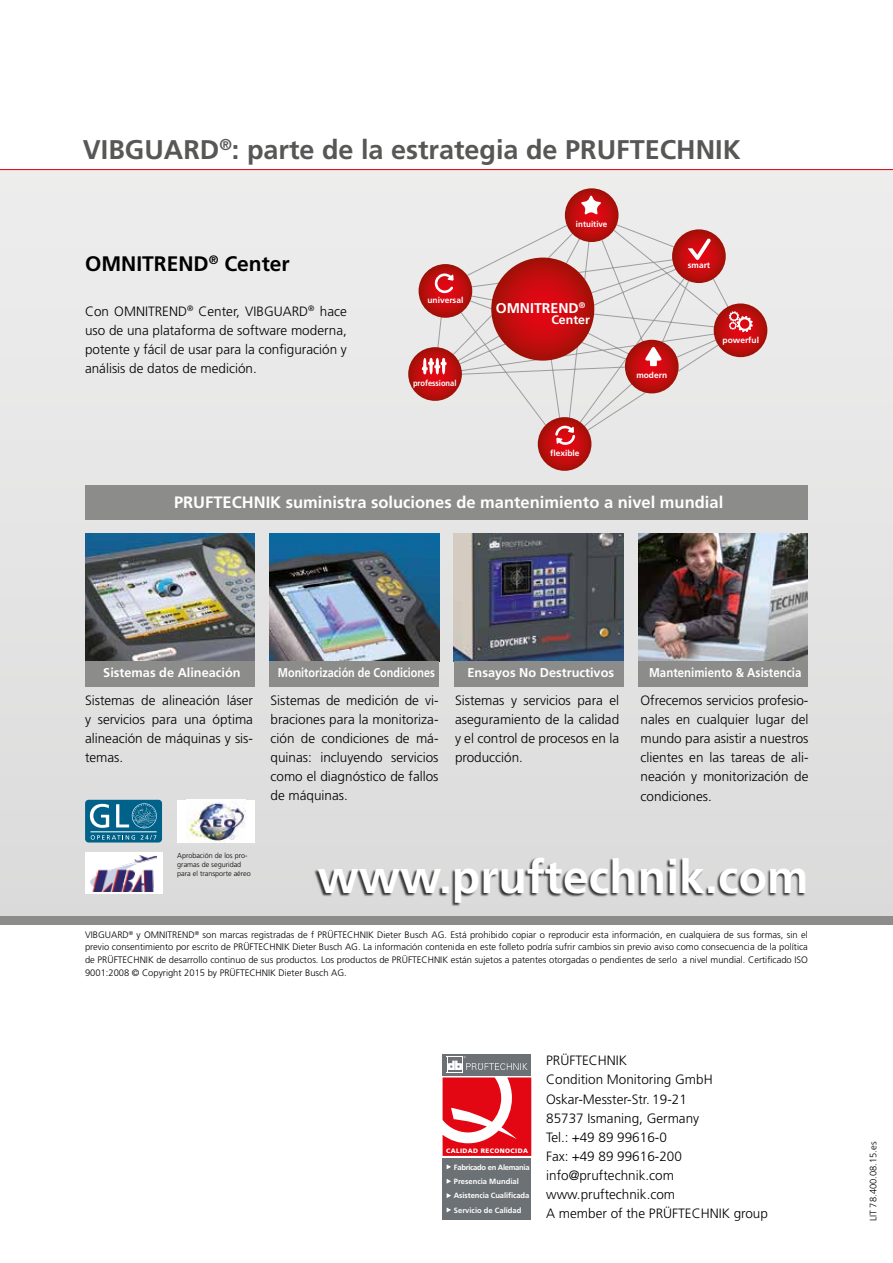
<style>
.page{position:relative;width:893px;height:1263px;background:#fff}
.page>*{position:absolute;margin:0;border:0;box-sizing:border-box;transform-origin:0 0}
.t1{font:700 46.5px "Frutiger";color:#fff}
.t2{font:700 27px "Frutiger";color:#575756}
.t3{font:700 21px "Frutiger";color:#000}
.t4{font:700 16.5px "Frutiger";color:#fff}
.t5{font:700 14.1px "Frutiger";color:#fff}
.t6{font:300 13.5px/19.2px "Frutiger";color:#000;text-align:justify}
.t7{font:700 12.75px "Frutiger";color:#fff}
.t8{font:700 12.75px "Frutiger";color:#fff;scale:.85 1}
.t9{font:700 12.75px "Frutiger";color:#fff;scale:.9 1}
.t10{font:700 12.3px "Frutiger";color:#fff}
.t11{font:300 9.3px/12.8px "Frutiger";color:#000;text-align:justify}
.t12{font:700 8.4px "Frutiger";color:#fff}
.t13{font:700 8.4px "Frutiger";color:#fff;scale:.9 1}
.t14{font:700 8.4px "Frutiger";color:#fff;scale:.95 1}
.t15{font:700 7.65px/14.4px "Frutiger";letter-spacing:-.01em;color:#fff}
.t16{font:300 7.2px/9px "Frutiger";color:#000}
.t17{font:900 6.45px "Frutiger";letter-spacing:.06em;color:#fff}
</style>
<div class="page">
<div style="left:443px;top:1054px;width:88px;height:21px;background:#6c7175"></div>
<div style="left:443px;top:1158px;width:88px;height:61px;background:#6c7175"></div>
<svg style="left:443px;top:1056px;width:88px;height:100px"></svg>
<svg style="left:447px;top:1164px;width:4px;height:5px"></svg>
<svg style="left:447px;top:1179px;width:4px;height:5px"></svg>
<svg style="left:447px;top:1193px;width:4px;height:5px"></svg>
<svg style="left:447px;top:1207px;width:4px;height:5px"></svg>
<div style="left:0;top:170px;width:893px;height:749px;background:#e5e5e5"></div>
<div style="left:0;top:916px;width:893px;height:8px;background:#8c8c8b"></div>
<hr style="left:0;top:169px;width:893px;height:1px;background:#e30613">
<svg style="left:429px;top:214px;width:314px;height:232px"></svg>
<svg style="left:491px;top:258px;width:103px;height:103px;background:#bf0e0e"></svg>
<svg style="left:565px;top:188px;width:53px;height:54px;background:#bc1010"></svg>
<svg style="left:672px;top:229px;width:54px;height:54px;background:#ba1211"></svg>
<svg style="left:538px;top:417px;width:53px;height:54px;background:#bb100f"></svg>
<svg style="left:625px;top:340px;width:54px;height:53px;background:#bc1010"></svg>
<svg style="left:714px;top:303px;width:53px;height:54px;background:#ba1110"></svg>
<svg style="left:408px;top:347px;width:54px;height:54px;background:#bb1211"></svg>
<svg style="left:419px;top:264px;width:53px;height:54px;background:#bb100f"></svg>
<svg style="left:581px;top:195px;width:20px;height:20px"></svg>
<svg style="left:645px;top:347px;width:16px;height:19px"></svg>
<svg style="left:422px;top:358px;width:25px;height:16px"></svg>
<svg style="left:688px;top:238px;width:23px;height:22px"></svg>
<svg style="left:435px;top:273px;width:19px;height:20px"></svg>
<svg style="left:555px;top:425px;width:20px;height:20px"></svg>
<svg style="left:729px;top:311px;width:24px;height:21px"></svg>
<img style="left:638px;top:534px;width:170px;height:127px">
<img style="left:270px;top:534px;width:169px;height:127px">
<img style="left:454px;top:534px;width:169px;height:127px">
<div style="left:85px;top:661px;width:170px;height:25px;background:#8c8c8b"></div>
<div style="left:270px;top:661px;width:169px;height:25px;background:#8c8c8b"></div>
<div style="left:454px;top:661px;width:169px;height:25px;background:#8c8c8b"></div>
<div style="left:638px;top:661px;width:170px;height:25px;background:#8c8c8b"></div>
<div style="left:85px;top:485px;width:723px;height:34px;background:#8c8c8b"></div>
<div style="left:314px;top:857px;width:491px;height:49px;background:#000;opacity:.75"></div>
<div style="left:85px;top:853px;width:77px;height:41px;background:#fff"></div>
<img style="left:91px;top:856px;width:65px;height:35px">
<div style="left:85px;top:800px;width:77px;height:42px;background:#006189;border-radius:4px"></div>
<svg style="left:90px;top:804px;width:19px;height:24px"></svg>
<svg style="left:116px;top:803px;width:41px;height:25px"></svg>
<svg style="left:91px;top:835px;width:44px;height:5px"></svg>
<svg style="left:141px;top:835px;width:15px;height:5px"></svg>
<hr style="left:90px;top:831px;width:67px;height:1px;background:#fff">
<div style="left:177px;top:799px;width:78px;height:43px;background:#fff"></div>
<img style="left:186px;top:802px;width:59px;height:40px">
<svg style="left:229px;top:834px;width:6px;height:6px"></svg>
<img style="left:85px;top:534px;width:170px;height:127px">
<h2 class="t2" style="left:83px;top:134px;width:659px">VIBGUARD<sup>®</sup>: parte de la estrategia de PRUFTECHNIK</h2>
<h3 class="t3" style="left:85px;top:251px;width:206px">OMNITREND<sup>®</sup> Center</h3>
<p class="t6" style="left:85px;top:302px;width:263px">Con OMNITREND<sup>®</sup> Center, VIBGUARD<sup>®</sup> hace uso de una plataforma de software moderna, potente y fácil de usar para la configuración y análisis de datos de medición.</p>
<p class="t12" style="left:427px;top:295px;width:37px">universal</p>
<p class="t13" style="left:413px;top:378px;width:50px">professional</p>
<p class="t14" style="left:576px;top:219px;width:35px">intuitive</p>
<p class="t5" style="left:496px;top:300px;width:91px">OMNITREND<sup>®</sup></p>
<p class="t10" style="left:551px;top:312px;width:40px">Center</p>
<p class="t12" style="left:550px;top:448px;width:31px">flexible</p>
<p class="t12" style="left:688px;top:260px;width:24px">smart</p>
<p class="t12" style="left:636px;top:370px;width:32px">modern</p>
<p class="t12" style="left:723px;top:335px;width:38px">powerful</p>
<p class="t4" style="left:174px;top:492px;width:551px">PRUFTECHNIK suministra soluciones de mantenimiento a nivel mundial</p>
<p class="t7" style="left:103px;top:665px;width:139px">Sistemas de Alineación</p>
<p class="t8" style="left:278px;top:665px;width:186px">Monitorización de Condiciones</p>
<p class="t7" style="left:468px;top:665px;width:148px">Ensayos No Destructivos</p>
<p class="t9" style="left:649px;top:665px;width:171px">Mantenimiento &amp; Asistencia</p>
<p class="t6" style="left:85px;top:691px;width:169px">Sistemas de alineación láser y servicios para una óptima alineación de máquinas y sis&shy;temas.</p>
<p class="t6" style="left:271px;top:691px;width:169px">Sistemas de medición de vi&shy;braciones para la monitoriza&shy;ción de condiciones de má&shy;quinas: incluyendo servicios como el diagnóstico de fallos de máquinas.</p>
<p class="t6" style="left:455px;top:691px;width:166px">Sistemas y servicios para el aseguramiento de la calidad y el control de procesos en la producción.</p>
<p class="t6" style="left:640px;top:691px;width:169px">Ofrecemos servicios profesio&shy;nales en cualquier lugar del mundo para asistir a nuestros clientes en las tareas de ali&shy;neación y monitorización de condiciones.</p>
<p class="t16" style="left:177px;top:851px;width:75px">Aprobación de los pro&shy;gramas de seguridad para el transporte aéreo</p>
<h1 class="t1" style="left:318px;top:849px;width:492px">www.pruftechnik.com</h1>
<p class="t11" style="left:85px;top:928px;width:724px">VIBGUARD<sup>®</sup> y OMNITREND<sup>®</sup> son marcas registradas de f PRÜFTECHNIK Dieter Busch AG. Está prohibido copiar o reproducir esta información, en cualquiera de sus formas, sin el previo consentimiento por escrito de PRÜFTECHNIK Dieter Busch AG. La información contenida en este folleto podría sufrir cambios sin previo aviso como consecuencia de la política de PRÜFTECHNIK de desarrollo continuo de sus productos. Los productos de PRÜFTECHNIK están sujetos a patentes otorgadas o pendientes de serlo a nivel mundial. Certificado ISO 9001:2008 © Copyright 2015 by PRÜFTECHNIK Dieter Busch AG.</p>
<p class="t17" style="left:446px;top:1147px;width:83px">CALIDAD RECONOCIDA</p>
<p class="t15" style="left:454px;top:1160px;width:77px">Fabricado en Alemania<br>Presencia Mundial<br>Asistencia Cualificada<br>Servicio de Calidad</p>
<p class="t6" style="left:546px;top:1051px;width:223px;text-align:left">PRÜFTECHNIK<br>Condition Monitoring GmbH<br>Oskar-Messter-Str. 19-21<br>85737 Ismaning, Germany<br>Tel.: +49 89 99616-0<br>Fax: +49 89 99616-200 info@pruftechnik.com www.pruftechnik.com<br>A member of the PRÜFTECHNIK group</p>
<p class="t11" style="left:867px;top:1221px;width:81px;rotate:-90deg">LIT 78.400.08.15.es</p>
</div>
